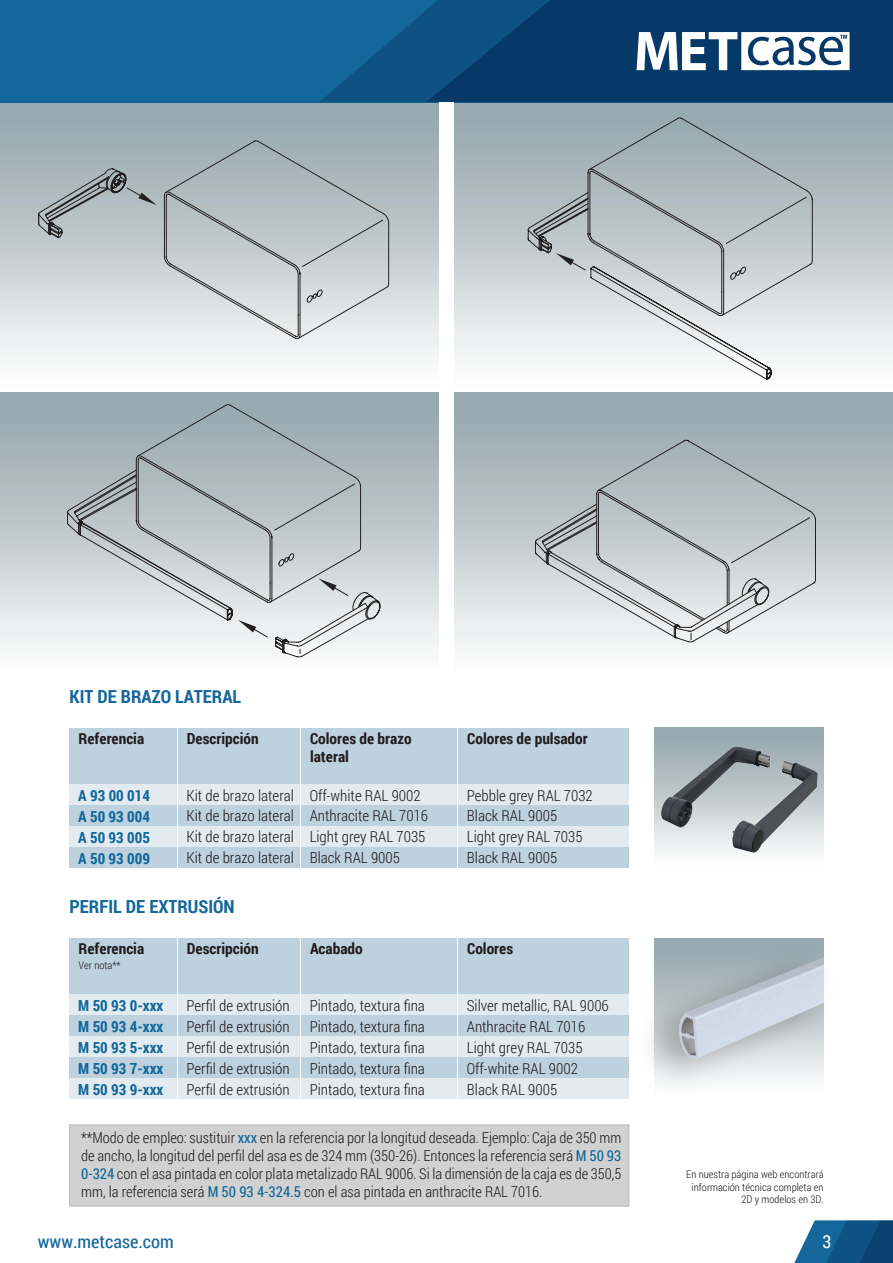
<style>
.page{position:relative;width:893px;height:1263px;background:#fff}
.page>*{position:absolute;margin:0;border:0;box-sizing:border-box;transform-origin:0 0}
.t1{font:700 18px "Roboto Condensed";color:#13679a}
.t2{font:18px "Roboto Condensed";color:#13679a}
.t3{font:18px "Roboto Condensed";color:#fff}
.t4{font:300 15.3px/21px "Roboto Condensed";color:#211d1e;text-align:justify}
.t5{font:700 15.3px/18.3px "Roboto Condensed";color:#211d1e}
.t6{font:700 15.3px/21px "Roboto Condensed";color:#10679a;text-align:justify}
.t7{font:300 15px/18px "Roboto Condensed";color:#211d1e;text-align:justify}
.t8{font:300 10.5px/12.6px "Roboto Condensed";color:#211e1e;text-align:right}
.t9{font:300 10.5px "Roboto Condensed";color:#211d1e}
.s1{font-weight:400;color:#10679a}
</style>
<div class="page">
<div style="left:0;top:392px;width:893px;height:289px;background:linear-gradient(to bottom,#8da1a6,#fffdfd)"></div>
<div style="left:70px;top:784px;width:559px;height:20px;background:#e3ebf1"></div>
<div style="left:70px;top:805px;width:559px;height:20px;background:#bed1df"></div>
<div style="left:70px;top:826px;width:559px;height:20px;background:#e3ebf1"></div>
<div style="left:70px;top:847px;width:559px;height:20px;background:#bed1df"></div>
<div style="left:70px;top:728px;width:559px;height:56px;background:#bed1df"></div>
<div style="left:0;top:102px;width:893px;height:290px;background:linear-gradient(to bottom,#8da0a6,#fffdfd)"></div>
<svg style="left:794px;top:1220px;width:99px;height:43px;background:#296893"></svg>
<div style="left:0;top:0;width:893px;height:102px;background:#13679a"></div>
<div style="left:566px;top:0;width:327px;height:102px;background:#063967"></div>
<svg style="left:320px;top:0;width:246px;height:102px"></svg>
<svg style="left:637px;top:32px;width:212px;height:38px;background:#a2b5c6"></svg>
<div style="left:0;top:671px;width:893px;height:14px;background:#fff"></div>
<hr style="left:177px;top:727px;width:1px;height:142px;background:#fff">
<hr style="left:300px;top:727px;width:1px;height:142px;background:#fff">
<hr style="left:457px;top:727px;width:1px;height:142px;background:#fff">
<div style="left:70px;top:995px;width:559px;height:20px;background:#e3ebf1"></div>
<div style="left:70px;top:1016px;width:559px;height:20px;background:#bed1df"></div>
<div style="left:70px;top:1037px;width:559px;height:20px;background:#e3ebf1"></div>
<div style="left:70px;top:1058px;width:559px;height:20px;background:#bed1df"></div>
<div style="left:70px;top:1078px;width:559px;height:21px;background:#e3ebf1"></div>
<div style="left:70px;top:938px;width:559px;height:56px;background:#bed1df"></div>
<hr style="left:177px;top:937px;width:1px;height:164px;background:#fff">
<hr style="left:300px;top:937px;width:1px;height:164px;background:#fff">
<hr style="left:457px;top:937px;width:1px;height:164px;background:#fff">
<div style="left:69px;top:1124px;width:560px;height:83px;background:#d2d1d1;border:1px solid #bbb"></div>
<div style="left:440px;top:102px;width:14px;height:583px;background:#fff"></div>
<svg style="left:67px;top:457px;width:314px;height:164px;background:#bec6c9"></svg>
<svg style="left:76px;top:404px;width:292px;height:253px;background:#bbc4c7"></svg>
<svg style="left:535px;top:440px;width:281px;height:202px;background:#bec6c8"></svg>
<svg style="left:38px;top:140px;width:351px;height:199px;background:#bcc4c7"></svg>
<svg style="left:528px;top:117px;width:285px;height:263px;background:#c0c8cb"></svg>
<svg style="left:655px;top:728px;width:169px;height:124px;background:#9caeb3"></svg>
<img style="left:667px;top:948px;width:157px;height:116px">
<img style="left:656px;top:741px;width:166px;height:112px">
<p class="t1" style="left:70px;top:684px;width:173px">KIT DE BRAZO LATERAL</p>
<p class="t5" style="left:79px;top:729px;width:67px">Referencia</p>
<p class="t5" style="left:187px;top:729px;width:73px">Descripción</p>
<p class="t5" style="left:310px;top:729px;width:103px">Colores de brazo lateral</p>
<p class="t5" style="left:467px;top:729px;width:122px">Colores de pulsador</p>
<p class="t6" style="left:78px;top:784px;width:73px">A 93 00 014</p>
<p class="t4" style="left:187px;top:784px;width:109px">Kit de brazo lateral</p>
<p class="t6" style="left:78px;top:805px;width:73px">A 50 93 004<br>A 50 93 005<br>A 50 93 009</p>
<p class="t4" style="left:187px;top:805px;width:109px">Kit de brazo lateral Kit de brazo lateral Kit de brazo lateral</p>
<p class="t4" style="left:310px;top:784px;width:120px;text-align:left">Off-white RAL 9002<br>Anthracite RAL 7016<br>Light grey RAL 7035<br>Black RAL 9005</p>
<p class="t4" style="left:467px;top:784px;width:128px;text-align:left">Pebble grey RAL 7032<br>Black RAL 9005<br>Light grey RAL 7035<br>Black RAL 9005</p>
<p class="t1" style="left:70px;top:894px;width:167px">PERFIL DE EXTRUSIÓN</p>
<p class="t5" style="left:79px;top:939px;width:67px">Referencia</p>
<p class="t9" style="left:79px;top:958px;width:44px">Ver nota**</p>
<p class="t5" style="left:187px;top:939px;width:73px">Descripción</p>
<p class="t5" style="left:310px;top:939px;width:54px">Acabado</p>
<p class="t5" style="left:467px;top:939px;width:48px">Colores</p>
<p class="t4" style="left:310px;top:994px;width:117px">Pintado, textura fina Pintado, textura fina Pintado, textura fina Pintado, textura fina Pintado, textura fina</p>
<p class="t4" style="left:467px;top:994px;width:144px;text-align:left">Silver metallic, RAL 9006<br>Anthracite RAL 7016<br>Light grey RAL 7035<br>Off-white RAL 9002<br>Black RAL 9005</p>
<p class="t7" style="left:81px;top:1128px;width:542px">**Modo de empleo: sustituir <span class="s1">xxx</span> en la referencia por la longitud deseada. Ejemplo: Caja de 350 mm de ancho, la longitud del perfil del asa es de 324 mm (350-26). Entonces la referencia será <span class="s1">M 50 93<br>0-324</span> con el asa pintada en color plata metalizado RAL 9006. Si la dimensión de la caja es de 350,5 mm, la referencia será <span class="s1">M 50 93 4-324.5</span> con el asa pintada en anthracite RAL 7016.</p>
<p class="t6" style="left:78px;top:994px;width:86px">M 50 93 0-xxx</p>
<p class="t4" style="left:187px;top:994px;width:105px">Perfil de extrusión</p>
<p class="t6" style="left:78px;top:1015px;width:87px">M 50 93 4-xxx M 50 93 5-xxx M 50 93 7-xxx M 50 93 9-xxx</p>
<p class="t4" style="left:187px;top:1015px;width:105px">Perfil de extrusión Perfil de extrusión Perfil de extrusión Perfil de extrusión</p>
<p class="t8" style="left:686px;top:1168px;width:139px">En nuestra página web encontrará información técnica completa en<br>2D y modelos en 3D.</p>
<p class="t2" style="left:38px;top:1228px;width:137px">www.metcase.com</p>
<p class="t3" style="left:822px;top:1228px;width:10px">3</p>
</div>
